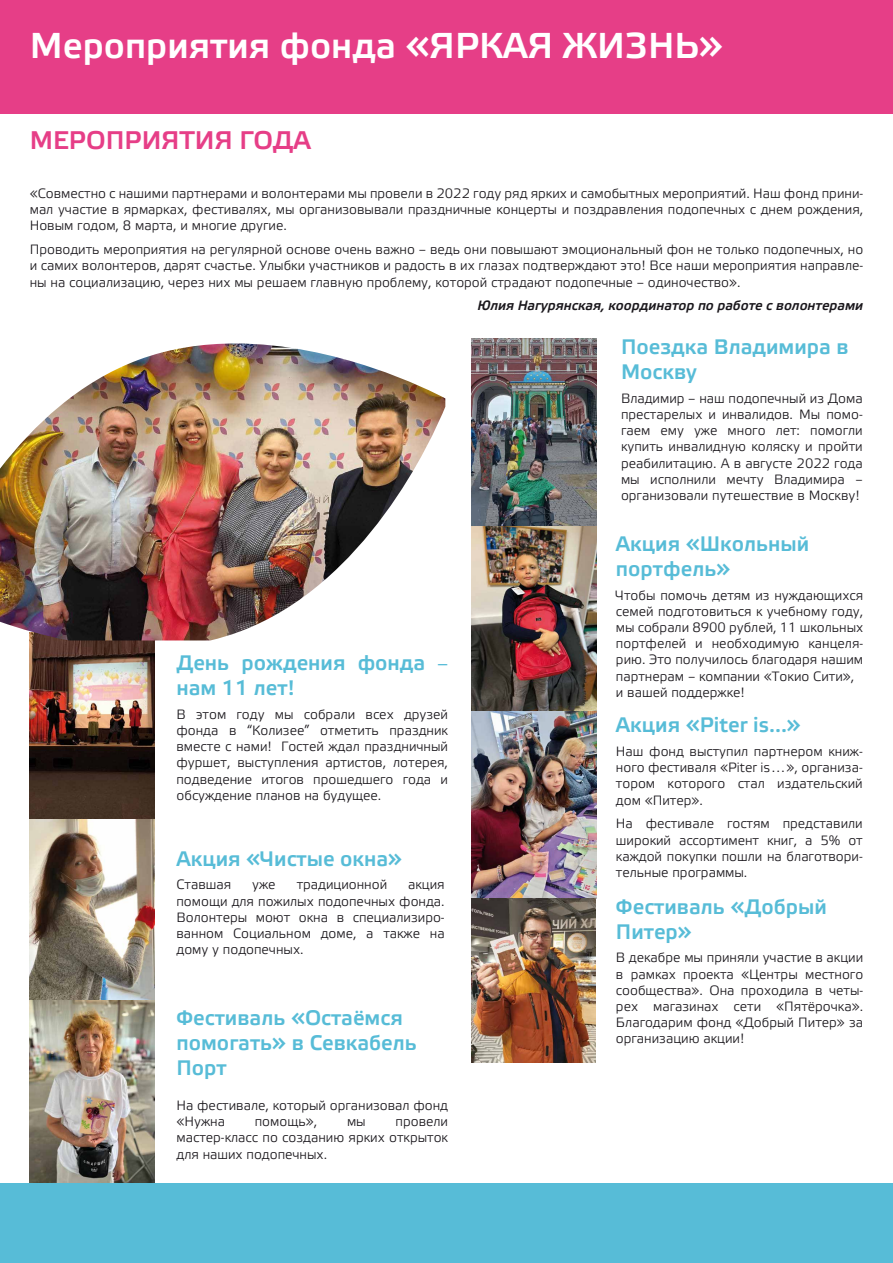
<style>
.page{position:relative;width:893px;height:1263px;background:#fff}
.page>*{position:absolute;margin:0;border:0;box-sizing:border-box;transform-origin:0 0}
.t1{font:36px "Etelka Medium Pro";color:#fff}
.t2{font:25.5px "Etelka Medium Pro";color:#e63e87}
.t3{font:21px/25.2px "Etelka Medium Pro";color:#57bcd7}
.t4{font:13.5px/16.2px "Etelka Light Pro";color:#1a171c;text-align:justify}
.t5{font:italic 13.5px "Etelka Medium Pro";color:#1a171c}
.s1{font-family:"Myriad Pro"}
</style>
<div class="page">
<div style="left:0;top:1183px;width:893px;height:80px;background:#57bcd7"></div>
<div style="left:0;top:0;width:893px;height:114px;background:#e63e87"></div>
<img style="left:30px;top:640px;width:124px;height:542px">
<img style="left:472px;top:339px;width:124px;height:724px">
<img style="left:0;top:343px;width:445px;height:297px">
<h1 class="t1" style="left:30px;top:26px;width:695px">Мероприятия фонда «ЯРКАЯ ЖИЗНЬ»</h1>
<h2 class="t2" style="left:30px;top:126px;width:283px">МЕРОПРИЯТИЯ ГОДА</h2>
<p class="t4" style="left:30px;top:186px;width:835px">«Совместно с нашими партнерами и волонтерами мы провели в 2022 году ряд ярких и самобытных мероприятий. Наш фонд прини&shy;мал участие в ярмарках, фестивалях, мы организовывали праздничные концерты и поздравления подопечных с днем рождения, Новым годом, 8 марта, и многие другие.</p>
<p class="t4" style="left:30px;top:242px;width:835px">Проводить мероприятия на регулярной основе очень важно – ведь они повышают эмоциональный фон не только подопечных, но и самих волонтеров, дарят счастье. Улыбки участников и радость в их глазах подтверждают это! Все наши мероприятия направле&shy;ны на социализацию, через них мы решаем главную проблему, которой страдают подопечные – одиночество».</p>
<p class="t5" style="left:477px;top:298px;width:387px">Юлия Нагурянская, координатор по работе с волонтерами</p>
<h3 class="t3" style="left:176px;top:651px;width:273px">День рождения фонда <span class="s1">– </span>нам 11 лет!</h3>
<p class="t4" style="left:176px;top:707px;width:273px">В этом году мы собрали всех друзей фонда в “Колизее” отметить праздник вместе с нами! Гостей ждал праздничный фуршет, выступления артистов, лотерея, подведение итогов прошедшего года и обсуждение планов на будущее.</p>
<h3 class="t3" style="left:176px;top:847px;width:227px">Акция «Чистые окна»</h3>
<p class="t4" style="left:176px;top:877px;width:56px">Ставшая</p>
<p class="t4" style="left:252px;top:877px;width:25px">уже</p>
<p class="t4" style="left:297px;top:877px;width:92px">традиционной</p>
<p class="t4" style="left:176px;top:877px;width:270px;text-indent:232px">акция помощи для пожилых подопечных фонда.<br>Волонтеры моют окна в специализиро&shy;ванном Социальном доме, а также на дому у подопечных.</p>
<h3 class="t3" style="left:176px;top:1006px;width:242px">Фестиваль «Остаёмся помогать» в Севкабель<br>Порт</h3>
<p class="t4" style="left:176px;top:1098px;width:273px">На фестивале, который организовал фонд «Нужна</p>
<p class="t4" style="left:255px;top:1114px;width:64px">помощь»,</p>
<p class="t4" style="left:347px;top:1114px;width:20px">мы</p>
<p class="t4" style="left:176px;top:1114px;width:273px;text-indent:219px">провели мастер-класс по созданию ярких открыток для наших подопечных.</p>
<h3 class="t3" style="left:621px;top:335px;width:229px">Поездка Владимира в<br>Москву</h3>
<p class="t4" style="left:621px;top:391px;width:243px">Владимир – наш подопечный из Дома престарелых и инвалидов. Мы помо&shy;гаем ему уже много лет: помогли купить инвалидную коляску и пройти реабилитацию. А в августе 2022 года мы исполнили мечту Владимира – организовали путешествие в Москву!</p>
<h3 class="t3" style="left:616px;top:532px;width:195px">Акция «Школьный портфель»</h3>
<p class="t4" style="left:616px;top:588px;width:249px;text-align:left">Чтобы помочь детям из нуждающихся семей подготовиться к учебному году, мы собрали 8900 рублей, 11 школьных портфелей и необходимую канцеля&shy;рию. Это получилось благодаря нашим партнерам – компании «Токио Сити», и вашей поддержке!</p>
<h3 class="t3" style="left:616px;top:714px;width:187px">Акция «Piter is...»</h3>
<p class="t4" style="left:616px;top:744px;width:248px">Наш фонд выступил партнером книж&shy;ного фестиваля «Piter is…», организа&shy;тором которого стал издательский дом «Питер».</p>
<p class="t4" style="left:616px;top:816px;width:248px">На фестивале гостям представили широкий ассортимент книг, а 5% от каждой покупки пошли на благотвори&shy;тельные программы.</p>
<h3 class="t3" style="left:616px;top:895px;width:212px">Фестиваль «Добрый<br>Питер»</h3>
<p class="t4" style="left:616px;top:950px;width:249px">В декабре мы приняли участие в акции в рамках проекта «Центры местного сообщества». Она проходила в четы&shy;рех магазинах сети «Пятёрочка».<br>Благодарим фонд «Добрый Питер» за организацию акции!</p>
</div>
